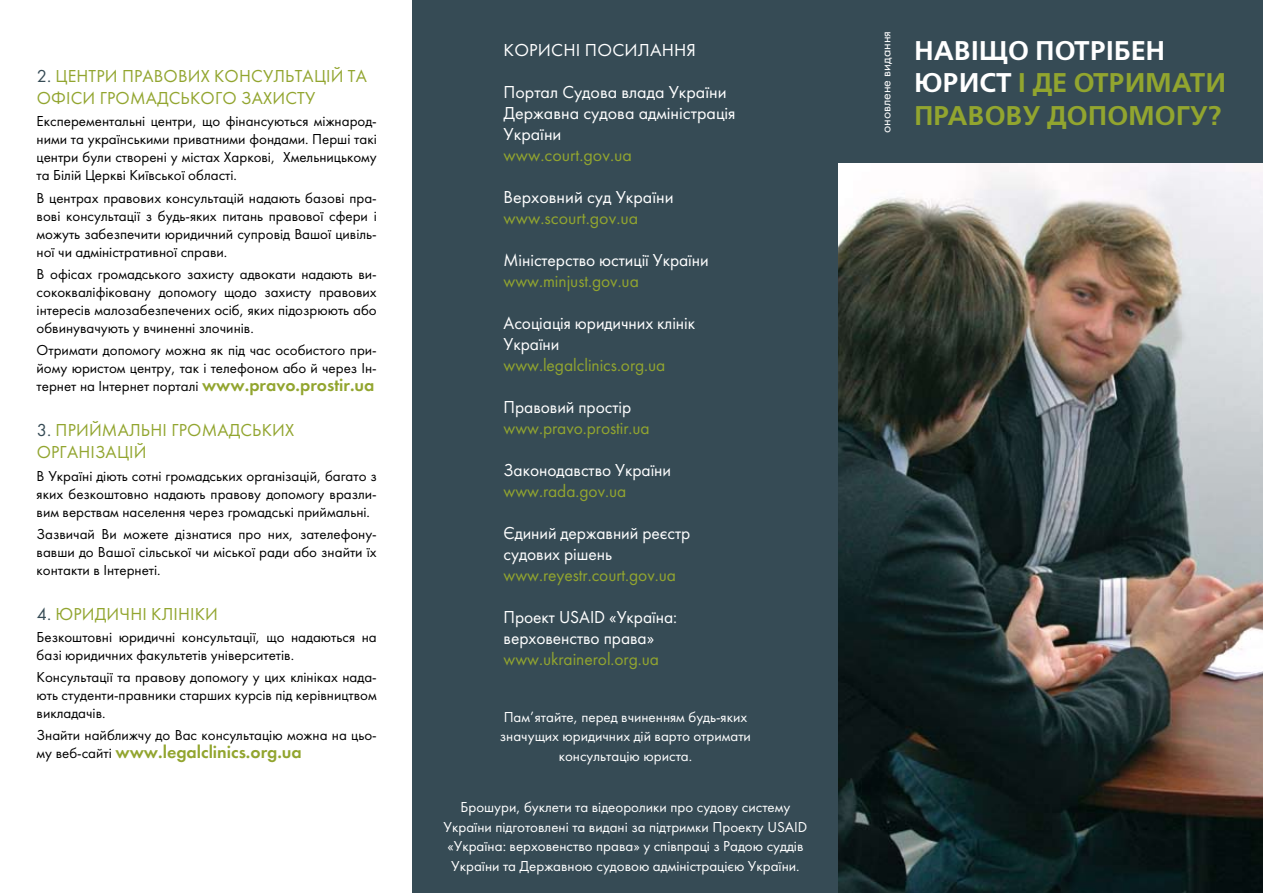
<style>
.page{position:relative;width:1263px;height:893px;background:#fff}
.page>*{position:absolute;margin:0;border:0;box-sizing:border-box;transform-origin:0 0}
.t1{font:600 27px/32.4px "Free Set";letter-spacing:.01em;color:#92a52f}
.t2{font:18px/21px "Futura";letter-spacing:-.005em;color:#fff}
.t3{font:18px "Futura";letter-spacing:-.005em;color:#92a52f}
.t4{font:18px/22.5px "Futura";letter-spacing:.105em;color:#92a52f}
.t5{font:18px/22.5px "Futura";letter-spacing:.16em;color:#92a52f}
.t6{font:18px "Futura Demi";color:#92a52f}
.t7{font:15px/18px "Futura";color:#000;text-align:justify}
.t8{font:15px/19.5px "Futura";color:#fff;text-align:center}
.t9{font:13.5px "Futura";color:#fff}
.s1{color:#364b55}
.s2{font-family:"Futura Demi";font-size:18px;color:#92a52f}
.s3{font-family:"Futura";font-size:15px;color:#000}
.s4{color:#fff}
</style>
<div class="page">
<img style="left:838px;top:163px;width:425px;height:730px">
<div style="left:835px;top:0;width:428px;height:163px;background:#364b55"></div>
<div style="left:412px;top:0;width:426px;height:893px;background:#364b55"></div>
<p class="t4" style="left:37px;top:64px;width:330px"><span class="s1">2.</span> Центри правових консультацій та<br>Офіси громадського захисту</p>
<p class="t7" style="left:37px;top:112px;width:342px">Експерементальні центри, що фінансуються міжнарод&shy;ними та українськими приватними фондами. П ерші такі центри були створені у містах Харкові, Хмельницькому та Білій Церкві Київської області.</p>
<p class="t7" style="left:37px;top:188px;width:342px">В центрах правових консультацій надають базові пра&shy;вові консультації з будь-яких питань правової сфери і можуть забезпечити юридичний супровід Вашої цивіль&shy;ної чи адміністративної справи.</p>
<p class="t7" style="left:37px;top:265px;width:342px">В офісах громадського захисту адвокати надають ви&shy;сококваліфіковану допомогу щодо захисту правових інтересів малозабезпечених осіб, яких підозрюють або обвинувачують у вчиненні злочинів.</p>
<p class="t7" style="left:37px;top:341px;width:342px">Отримати допомогу можна як під час особистого при&shy;йому юристом центру, так і телефоном або й через І н&shy;тернет на І нтернет порталі <span class="s2">www.pravo.prostir.ua</span></p>
<p class="t5" style="left:37px;top:418px;width:259px"><span class="s1">3.</span> П риймальні громадських організацій</p>
<p class="t7" style="left:37px;top:466px;width:342px">В Україні діють сотні громадських організацій, багато з яких безкоштовно надають правову допомогу вразли&shy;вим верствам населення через громадські приймальні.</p>
<p class="t7" style="left:37px;top:525px;width:342px">Зазвичай Ви можете дізнатися про них, зателефону&shy;вавши до Вашої сільської чи міської ради або знайти їх контакти в І нтернеті.</p>
<p class="t3" style="left:37px;top:603px;width:183px"><span class="s1">4.</span> Юридичні клініки</p>
<p class="t7" style="left:37px;top:628px;width:342px">Безкоштовні юридичні консультації, що надаються на базі юридичних факультетів університетів.</p>
<p class="t7" style="left:37px;top:668px;width:342px">Консультації та правову допомогу у цих клініках нада&shy;ють студенти-правники старших курсів під керівництвом викладачів.</p>
<p class="t7" style="left:37px;top:726px;width:342px">Знайти найближчу до Вас консультацію можна на цьо-</p>
<p class="t6" style="left:37px;top:741px;width:267px"><span class="s3">му веб-сайті</span> www.legalclinics.org.ua</p>
<p class="t2" style="left:504px;top:39px;width:194px">Корисні посилання</p>
<p class="t2" style="left:504px;top:81px;width:234px">П ортал Судова влада України<br>Державна судова адміністрація<br>України</p>
<p class="t3" style="left:504px;top:144px;width:130px">www.court.gov.ua</p>
<p class="t2" style="left:504px;top:186px;width:172px">Верховний суд України</p>
<p class="t3" style="left:504px;top:207px;width:136px">www.scourt.gov.ua</p>
<p class="t2" style="left:504px;top:249px;width:207px">Міністерство юстиції України</p>
<p class="t3" style="left:504px;top:270px;width:137px">www.minjust.gov.ua</p>
<p class="t2" style="left:504px;top:312px;width:193px">Асоціація юридичних клінік<br>України</p>
<p class="t3" style="left:504px;top:354px;width:163px">www.legalclinics.org.ua</p>
<p class="t2" style="left:504px;top:396px;width:129px">П равовий простір</p>
<p class="t3" style="left:504px;top:417px;width:148px">www.pravo.prostir.ua</p>
<p class="t2" style="left:504px;top:459px;width:169px">Законодавство України</p>
<p class="t3" style="left:504px;top:480px;width:124px">www.rada.gov.ua</p>
<p class="t2" style="left:504px;top:522px;width:188px">Єдиний державний реєстр судових рішень</p>
<p class="t3" style="left:504px;top:564px;width:174px">www.reyestr.court.gov.ua</p>
<p class="t2" style="left:504px;top:606px;width:175px">П роект USAID «Україна: верховенство права»</p>
<p class="t3" style="left:504px;top:648px;width:157px">www.ukrainerol.org.ua</p>
<p class="t8" style="left:500px;top:707px;width:253px">П ам’ятайте, перед вчиненням будь-яких значущих юридичних дій варто отримати консультацію юриста.</p>
<p class="t8" style="left:444px;top:797px;width:365px">Брошури, буклети та відеоролики про судову систему України підготовлені та видані за підтримки П роекту USAID «Україна: верховенство права» у співпраці з Радою суддів України та Державною судовою адміністрацією України.</p>
<p class="t9" style="left:878px;top:133px;width:104px;rotate:-90deg">оновлене видання</p>
<h1 class="t1" style="left:914px;top:35px;width:313px"><span class="s4">Навіщо потрібен юрист</span> і де отримати правову допомогу?</h1>
</div>
